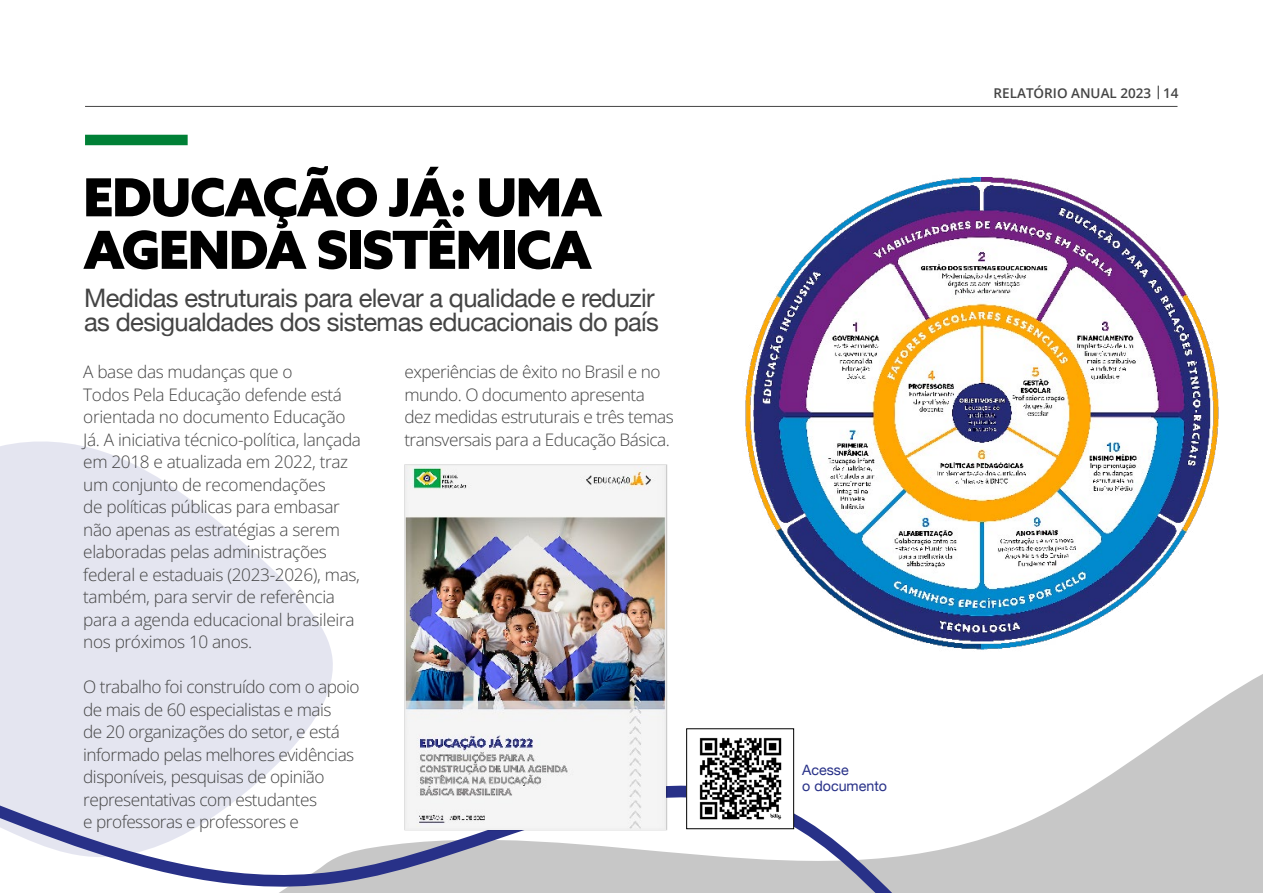
<style>
.page{position:relative;width:1263px;height:893px;background:#fff}
.page>*{position:absolute;margin:0;border:0;box-sizing:border-box;transform-origin:0 0}
.t1{font:900 52.5px/52.5px "Azo Sans";letter-spacing:-.025em;color:#000}
.t2{font:25.5px/24px "Helvetica Neue";letter-spacing:-.025em;color:#444}
.t3{font:17.25px/22.5px "Open Sans";letter-spacing:-.02em;color:#444}
.t4{font:14.25px/16.5px "Helvetica Neue";color:#283188}
.t5{font:600 13.5px "Open Sans";color:#444}
</style>
<div class="page">
<svg style="left:0;top:441px;width:221px;height:259px;background:#e6e7f1"></svg>
<hr style="left:85px;top:106px;width:1092px;height:1px;background:#444">
<div style="left:85px;top:135px;width:103px;height:10px;background:#008036"></div>
<svg style="left:218px;top:524px;width:1045px;height:176px"></svg>
<svg style="left:0;top:700px;width:1263px;height:193px"></svg>
<div style="left:687px;top:729px;width:107px;height:100px;background:#fff"></div>
<img style="left:699px;top:737px;width:83px;height:83px">
<div style="left:686px;top:728px;width:108px;height:101px;border:1px solid #000"></div>
<img style="left:736px;top:176px;width:492px;height:485px">
<img style="left:407px;top:467px;width:257px;height:361px">
<div style="left:405px;top:465px;width:261px;height:365px;border:1px solid #eee"></div>
<h1 class="t1" style="left:83px;top:170px;width:521px">EDUCAÇÃO JÁ: UMA<br>AGENDA SISTÊMICA</h1>
<h2 class="t2" style="left:84px;top:288px;width:576px">Medidas estruturais para elevar a qualidade e reduzir as desigualdades dos sistemas educacionais do país</h2>
<p class="t3" style="left:83px;top:360px;width:279px">A base das mudanças que o<br>Todos Pela Educação defende está orientada no documento Educação Já. A iniciativa técnico-política, lançada em 2018 e atualizada em 2022, traz um conjunto de recomendações<br>de políticas públicas para embasar não apenas as estratégias a serem elaboradas pelas administrações federal e estaduais (2023-2026), mas, também, para servir de referência para a agenda educacional brasileira nos próximos 10 anos.</p>
<p class="t3" style="left:83px;top:675px;width:278px">O trabalho foi construído com o apoio de mais de 60 especialistas e mais<br>de 20 organizações do setor, e está informado pelas melhores evidências disponíveis, pesquisas de opinião representativas com estudantes<br>e professoras e professores e</p>
<p class="t3" style="left:404px;top:360px;width:271px">experiências de êxito no Brasil e no mundo. O documento apresenta dez medidas estruturais e três temas transversais para a Educação Básica.</p>
<p class="t5" style="left:993px;top:84px;width:186px">RELATÓRIO ANUAL 2023 |14</p>
<p class="t4" style="left:802px;top:762px;width:86px">Acesse<br>o documento</p>
</div>
